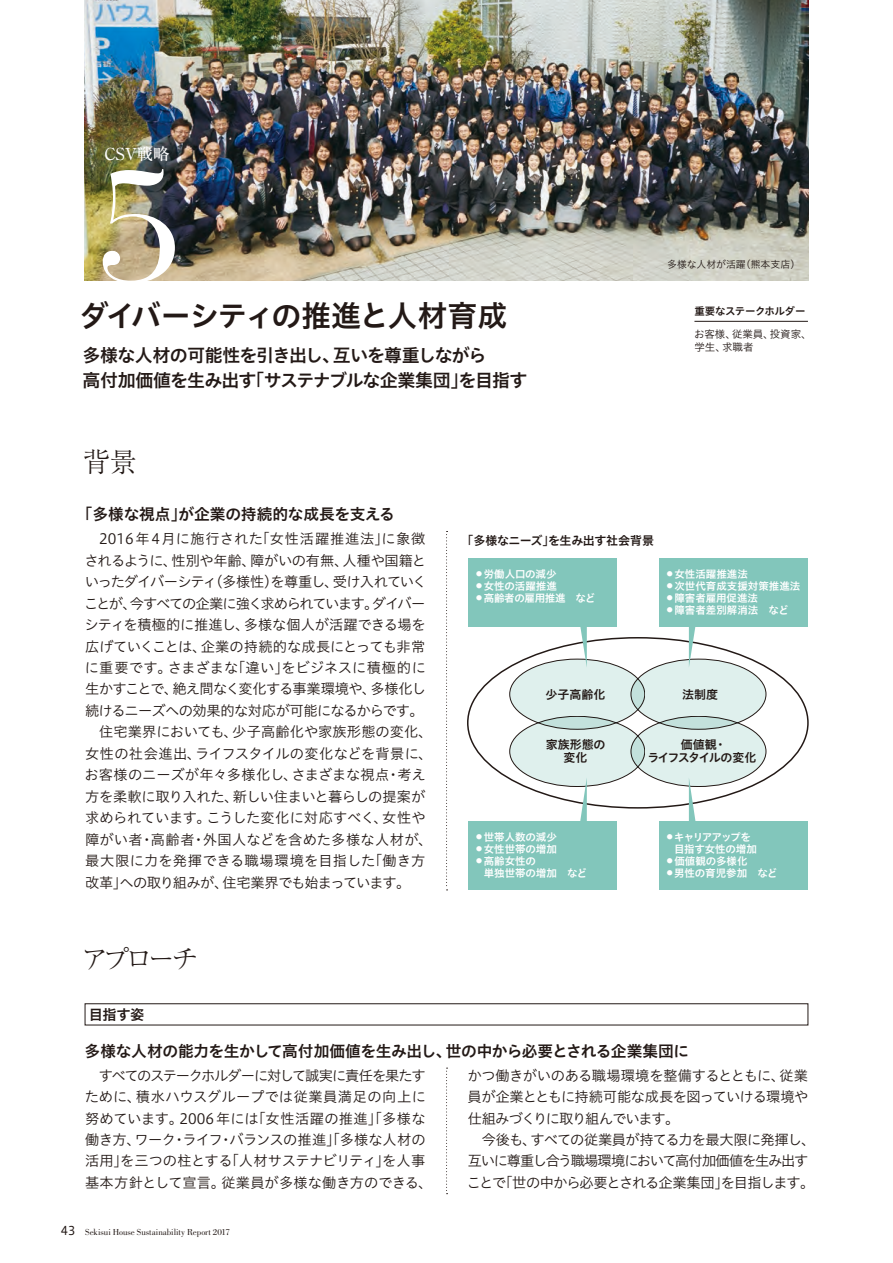
<style>
.page{position:relative;width:893px;height:1263px;background:#fff}
.page>*{position:absolute;margin:0;border:0;box-sizing:border-box;transform-origin:0 0}
.t1{font:157.95px "Bauer Bodoni Std";color:#fff}
.t2{font:30px "Hiragino UD Sans Std W6";letter-spacing:-.05em;color:#231916}
.t3{font:300 27px "Ryumin Pro";letter-spacing:-.14em;color:#231916}
.t4{font:18px/25.5px "Hiragino UD Sans Std W6";letter-spacing:-.05em;color:#231916}
.t5{font:500 16.5px "Ryumin Pro";letter-spacing:-.02em;color:#fff}
.t6{font:15.75px "Hiragino UD Sans Std W6";letter-spacing:-.02em;color:#231916}
.t7{font:14.25px/21.5px "Hiragino UD Sans Std W3";letter-spacing:-.03em;color:#231916}
.t8{font:14.25px/21.5px "Hiragino UD Sans Std W3";letter-spacing:-.055em;color:#231916}
.t9{font:14.25px "Hiragino UD Sans Std W6";color:#231916}
.t10{font:12px/13.5px "Hiragino UD Sans Std W6";letter-spacing:-.015em;color:#231916;text-align:center}
.t11{font:12px/13.5px "Hiragino UD Sans Std W6";letter-spacing:-.13em;color:#231916;text-align:center}
.t12{font:10.5px/12px "Hiragino UD Sans Std W6";color:#fff}
.t13{font:10.5px/13.5px "Hiragino UD Sans Std W3";color:#231916}
.t14{font:10.5px/12px "Hiragino UD Sans Std W6";letter-spacing:-.035em;color:#fff}
.t15{font:10.5px "Hiragino UD Sans Std W6";letter-spacing:-.03em;color:#fff}
.t16{font:10.5px "Hiragino UD Sans Std W6";letter-spacing:-.045em;color:#231916}
.t17{font:9.9px "Hiragino UD Sans Std W3";color:#231916}
.t18{font:9px "Bodoni Std";letter-spacing:-.005em;color:#231916}
.s1{font-family:"Hiragino UD Sans Std W4";font-size:12px}
</style>
<div class="page">
<svg style="left:446px;top:531px;width:2px;height:359px"></svg>
<svg style="left:446px;top:1068px;width:2px;height:126px"></svg>
<hr style="left:694px;top:321px;width:114px;height:1px;background:#231916">
<div style="left:510px;top:659px;width:135px;height:70px;background:#dff0ed;border-radius:50%"></div>
<div style="left:510px;top:716px;width:135px;height:70px;background:#dff0ed;border-radius:50%"></div>
<div style="left:631px;top:659px;width:135px;height:70px;background:#dff0ed;border-radius:50%"></div>
<svg style="left:631px;top:716px;width:135px;height:70px;background:#d4e6e2"></svg>
<div style="left:468px;top:558px;width:149px;height:68px;background:#82c6bb"></div>
<div style="left:659px;top:558px;width:149px;height:69px;background:#82c6bb"></div>
<svg style="left:689px;top:627px;width:7px;height:39px"></svg>
<svg style="left:580px;top:626px;width:7px;height:41px"></svg>
<div style="left:468px;top:821px;width:149px;height:68px;background:#82c6bb"></div>
<div style="left:659px;top:821px;width:149px;height:68px;background:#82c6bb"></div>
<svg style="left:580px;top:778px;width:7px;height:43px"></svg>
<svg style="left:689px;top:777px;width:7px;height:44px"></svg>
<img style="left:84px;top:0;width:724px;height:281px">
<p class="t5" style="left:105px;top:141px;width:99px">CSV戦略　　</p>
<h1 class="t1" style="left:96px;top:133px;width:89px">5</h1>
<p class="t17" style="left:667px;top:257px;width:135px">多様な人材が活躍（熊本支店）</p>
<h2 class="t2" style="left:79px;top:293px;width:430px">ダイバーシティの推進と人材育成</h2>
<p class="t16" style="left:694px;top:303px;width:113px">重要なステークホルダー</p>
<p class="t13" style="left:694px;top:326px;width:119px">お客様、従業員、投資家、学生、求職者</p>
<p class="t4" style="left:82px;top:341px;width:446px">多様な人材の可能性を引き出し、互いを尊重しながら<br>高付加価値を生み出す「サステナブルな企業集団」を目指す</p>
<h3 class="t3" style="left:83px;top:440px;width:55px">背景</h3>
<p class="t6" style="left:77px;top:502px;width:319px">「多様な視点」が企業の持続的な成長を支える</p>
<p class="t7" style="left:84px;top:527px;width:350px;text-indent:15px">2016年4月に施行された「女性活躍推進法」に象徴されるように、性別や年齢、障がいの有無、人種や国籍といったダイバーシティ（多様性）を尊重し、受け入れていくことが、今すべての企業に強く求められています。ダイバーシティを積極的に推進し、多様な個人が活躍できる場を広げていくことは、企業の持続的な成長にとっても非常に重要です。さまざまな「違い」をビジネスに積極的に生かすことで、絶え間なく変化する事業環境や、多様化し続けるニーズへの効果的な対応が可能になるからです。　住宅業界においても、少子高齢化や家族形態の変化、女性の社会進出、ライフスタイルの変化などを背景に、お客様のニーズが年々多様化し、さまざまな視点・考え方を柔軟に取り入れた、新しい住まいと暮らしの提案が求められています。こうした変化に対応すべく、女性や障がい者・高齢者・外国人などを含めた多様な人材が、最大限に力を発揮できる職場環境を目指した「働き方改革」への取り組みが、住宅業界でも始まっています。</p>
<h3 class="t3" style="left:81px;top:937px;width:119px">アプローチ</h3>
<p class="t9" style="left:89px;top:1003px;width:57px">目指す姿</p>
<p class="t10" style="left:461px;top:533px;width:194px">「多様なニーズ」を生み出す社会背景</p>
<p class="t12" style="left:476px;top:567px;width:82px"><sup>●</sup> 労働人口の減少</p>
<p class="t12" style="left:476px;top:579px;width:82px"><sup>●</sup> 女性の活躍推進</p>
<p class="t15" style="left:476px;top:590px;width:121px"><sup>●</sup> 高齢者の雇用推進　など</p>
<p class="t12" style="left:667px;top:567px;width:83px"><sup>●</sup> 女性活躍推進法</p>
<p class="t12" style="left:667px;top:579px;width:135px"><sup>●</sup> 次世代育成支援対策推進法</p>
<p class="t12" style="left:667px;top:591px;width:93px"><sup>●</sup> 障害者雇用促進法</p>
<p class="t12" style="left:667px;top:603px;width:123px"><sup>●</sup> 障害者差別解消法　など</p>
<p class="t10" style="left:546px;top:687px;width:61px">少子高齢化</p>
<p class="t10" style="left:682px;top:687px;width:37px">法制度</p>
<p class="t10" style="left:546px;top:737px;width:61px">家族形態の変化</p>
<p class="t11" style="left:647px;top:737px;width:111px">価値観・<br>ライフスタイルの変化</p>
<p class="t12" style="left:476px;top:830px;width:82px"><sup>●</sup> 世帯人数の減少</p>
<p class="t12" style="left:476px;top:842px;width:82px"><sup>●</sup> 女性世帯の増加</p>
<p class="t12" style="left:484px;top:854px;width:105px;text-indent:-8px"><sup>●</sup> 高齢女性の<br>単独世帯の増加　など</p>
<p class="t14" style="left:674px;top:830px;width:84px;text-indent:-7px"><sup>●</sup> キャリアアップを目指す女性の増加</p>
<p class="t12" style="left:667px;top:854px;width:82px"><sup>●</sup> 価値観の多様化</p>
<p class="t12" style="left:667px;top:866px;width:112px"><sup>●</sup> 男性の育児参加　など</p>
<p class="t6" style="left:85px;top:1038px;width:606px">多様な人材の能力を生かして高付加価値を生み出し、世の中から必要とされる企業集団に</p>
<p class="t7" style="left:85px;top:1064px;width:349px;text-align:center">すべてのステークホルダーに対して誠実に責任を果たす<br>ために、積水ハウスグループでは従業員満足の向上に努めています。2006年には「女性活躍の推進」「多様な働き方、ワーク・ライフ・バランスの推進」「多様な人材の活用」を三つの柱とする「人材サステナビリティ」を人事基本方針として宣言。従業員が多様な働き方のできる、</p>
<p class="t8" style="left:467px;top:1064px;width:350px">かつ働きがいのある職場環境を整備するとともに、従業員が企業とともに持続可能な成長を図っていける環境や仕組みづくりに取り組んでいます。<br>　今後も、すべての従業員が持てる力を最大限に発揮し、互いに尊重し合う職場環境において高付加価値を生み出すことで「世の中から必要とされる企業集団」を目指します。</p>
<p class="t18" style="left:61px;top:1227px;width:171px"><span class="s1">43</span> Sekisui House Sustainability Report 2017</p>
</div>
